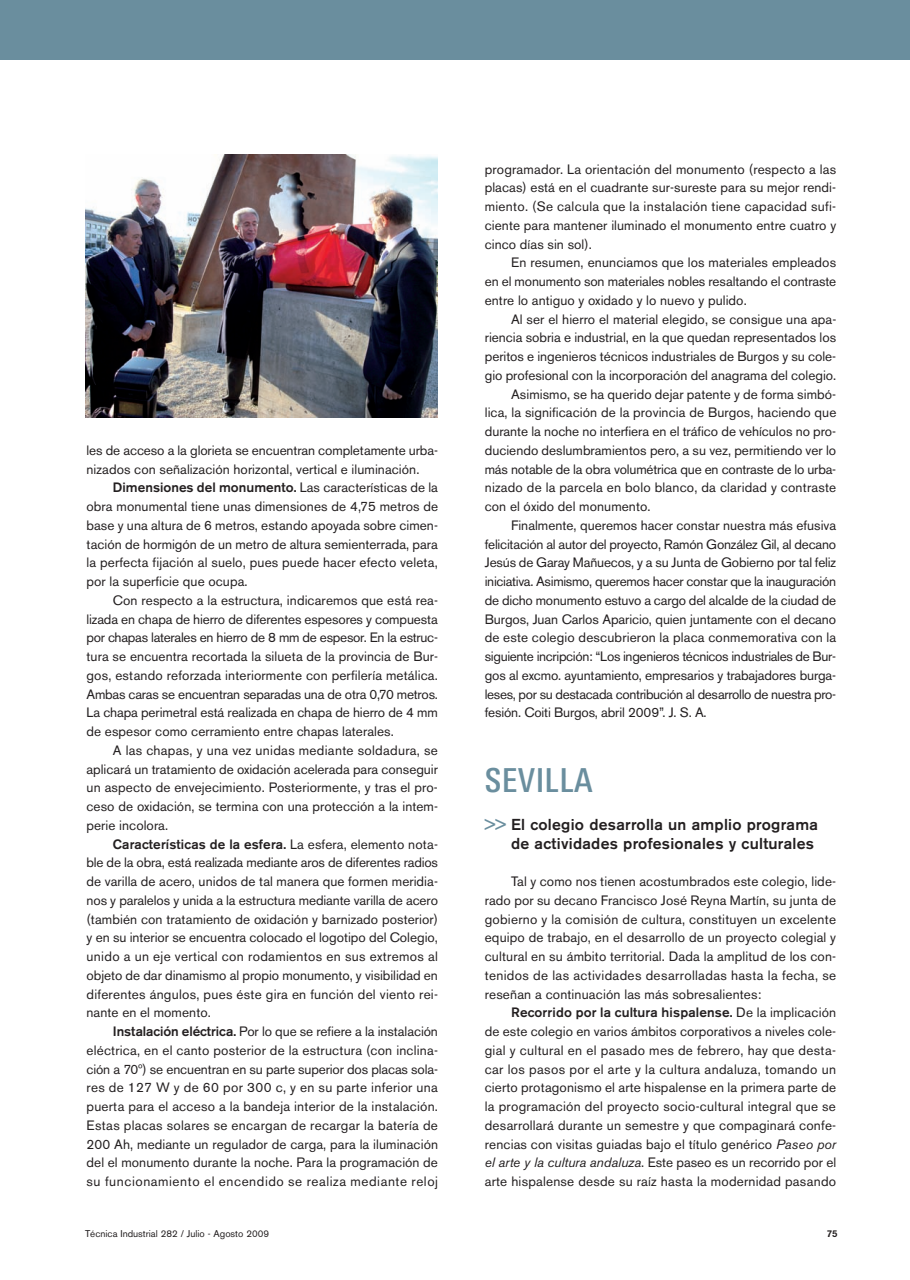
<style>
.page{position:relative;width:910px;height:1280px;background:#fff}
.page>*{position:absolute;margin:0;border:0;box-sizing:border-box;transform-origin:0 0}
.t1{font:500 condensed 33px "LT Univers";letter-spacing:.015em;color:#6a8e9e}
.t2{font:500 15.75px/18.8px "Akzidenz Grotesk BE";letter-spacing:.015em;color:#231f20;text-align:right}
.t3{font:13.5px/18.8px "Akzidenz Grotesk BE";color:#231f20;text-align:justify}
.t4{font:13.5px "Akzidenz Grotesk BE";letter-spacing:-.025em;color:#231f20}
.t5{font:13.5px "Akzidenz Grotesk BE";letter-spacing:-.02em;color:#231f20}
.t6{font:9.75px "Akzidenz Grotesk BE";color:#231f20}
.t7{font:500 9.75px "Akzidenz Grotesk BE";color:#231f20}
.s1{font-weight:500}
.s2{color:#6a8e9e}
.s3{font-style:italic}
</style>
<div class="page">
<div style="left:0;top:0;width:910px;height:60px;background:#6a8e9e"></div>
<img style="left:85px;top:155px;width:353px;height:262px">
<p class="t3" style="left:87px;top:442px;width:353px">les de acceso a la glorieta se encuentran completamente urba&shy;nizados con señalización horizontal, vertical e iluminación.</p>
<p class="t3" style="left:87px;top:480px;width:353px;text-indent:26px"><span class="s1">Dimensiones del monumento.</span> Las características de la obra monumental tiene unas dimensiones de 4,75 metros de base y una altura de 6 metros, estando apoyada sobre cimen&shy;tación de hormigón de un metro de altura semienterrada, para la perfecta fijación al suelo, pues puede hacer efecto veleta, por la superficie que ocupa.</p>
<p class="t3" style="left:87px;top:592px;width:353px;text-indent:26px">Con respecto a la estructura, indicaremos que está rea&shy;lizada en chapa de hierro de diferentes espesores y compuesta por chapas laterales en hierro de 8 mm de espesor. En la estruc&shy;tura se encuentra recortada la silueta de la provincia de Bur&shy;gos, estando reforzada interiormente con perfilería metálica.<br>Ambas caras se encuentran separadas una de otra 0,70 metros.<br>La chapa perimetral está realizada en chapa de hierro de 4 mm de espesor como cerramiento entre chapas laterales.</p>
<p class="t3" style="left:87px;top:742px;width:353px;text-indent:26px">A las chapas, y una vez unidas mediante soldadura, se aplicará un tratamiento de oxidación acelerada para conseguir un aspecto de envejecimiento. Posteriormente, y tras el pro&shy;ceso de oxidación, se termina con una protección a la intem&shy;perie incolora.</p>
<p class="t3" style="left:87px;top:836px;width:353px;text-indent:26px"><span class="s1">Características de la esfera.</span> La esfera, elemento nota&shy;ble de la obra, está realizada mediante aros de diferentes radios de varilla de acero, unidos de tal manera que formen meridia&shy;nos y paralelos y unida a la estructura mediante varilla de acero (también con tratamiento de oxidación y barnizado posterior) y en su interior se encuentra colocado el logotipo del Colegio, unido a un eje vertical con rodamientos en sus extremos al objeto de dar dinamismo al propio monumento, y visibilidad en diferentes ángulos, pues éste gira en función del viento rei&shy;nante en el momento.</p>
<p class="t3" style="left:87px;top:1023px;width:353px;text-indent:26px"><span class="s1">Instalación eléctrica.</span> Por lo que se refiere a la instalación eléctrica, en el canto posterior de la estructura (con inclina&shy;ción a 70º) se encuentran en su parte superior dos placas sola&shy;res de 127 W y de 60 por 300 c, y en su parte inferior una puerta para el acceso a la bandeja interior de la instalación.<br>Estas placas solares se encargan de recargar la batería de 200 Ah, mediante un regulador de carga, para la iluminación del el monumento durante la noche. Para la programación de su funcionamiento el encendido se realiza mediante reloj</p>
<p class="t3" style="left:485px;top:161px;width:353px">programador. La orientación del monumento (respecto a las placas) está en el cuadrante sur-sureste para su mejor rendi&shy;miento. (Se calcula que la instalación tiene capacidad sufi&shy;ciente para mantener iluminado el monumento entre cuatro y cinco días sin sol).</p>
<p class="t3" style="left:485px;top:255px;width:353px;text-indent:26px">En resumen, enunciamos que los materiales empleados en el monumento son materiales nobles resaltando el contraste entre lo antiguo y oxidado y lo nuevo y pulido.</p>
<p class="t3" style="left:511px;top:311px;width:327px">Al ser el hierro el material elegido, se consigue una apa-</p>
<p class="t3" style="left:485px;top:330px;width:353px">riencia sobria e industrial, en la que quedan representados los</p>
<p class="t3" style="left:485px;top:348px;width:353px">peritos e ingenieros técnicos industriales de Burgos y su cole-</p>
<p class="t3" style="left:485px;top:367px;width:353px">gio profesional con la incorporación del anagrama del colegio.</p>
<p class="t3" style="left:511px;top:386px;width:327px">Asimismo, se ha querido dejar patente y de forma simbó-</p>
<p class="t3" style="left:485px;top:405px;width:353px">lica, la significación de la provincia de Burgos, haciendo que</p>
<p class="t3" style="left:485px;top:423px;width:353px">durante la noche no interfiera en el tráfico de vehículos no pro-</p>
<p class="t3" style="left:485px;top:442px;width:353px">duciendo deslumbramientos pero, a su vez, permitiendo ver lo</p>
<p class="t3" style="left:485px;top:461px;width:353px">más notable de la obra volumétrica que en contraste de lo urba-</p>
<p class="t3" style="left:485px;top:480px;width:353px">nizado de la parcela en bolo blanco, da claridad y contraste</p>
<p class="t3" style="left:485px;top:498px;width:167px">con el óxido del monumento.</p>
<p class="t3" style="left:511px;top:517px;width:327px">Finalmente, queremos hacer constar nuestra más efusiva</p>
<p class="t3" style="left:485px;top:536px;width:353px">felicitación al autor del proyecto, Ramón González Gil, al decano</p>
<p class="t3" style="left:485px;top:555px;width:353px">Jesús de Garay Mañuecos, y a su Junta de Gobierno por tal feliz</p>
<p class="t5" style="left:485px;top:577px;width:353px">iniciativa. Asimismo, queremos hacer constar que la inauguración</p>
<p class="t3" style="left:485px;top:592px;width:353px">de dicho monumento estuvo a cargo del alcalde de la ciudad de</p>
<p class="t3" style="left:485px;top:611px;width:353px">Burgos, Juan Carlos Aparicio, quien juntamente con el decano</p>
<p class="t3" style="left:485px;top:630px;width:353px">de este colegio descubrieron la placa conmemorativa con la</p>
<p class="t4" style="left:485px;top:652px;width:353px">siguiente incripción: “Los ingenieros técnicos industriales de Bur-</p>
<p class="t3" style="left:485px;top:667px;width:353px">gos al excmo. ayuntamiento, empresarios y trabajadores burga-</p>
<p class="t4" style="left:485px;top:689px;width:353px">leses, por su destacada contribución al desarrollo de nuestra pro-</p>
<p class="t3" style="left:485px;top:705px;width:223px">fesión. Coiti Burgos, abril 2009”. J. S. A.</p>
<h1 class="t1" style="left:485px;top:768px;width:109px">SEVILLA</h1>
<p class="t2" style="left:485px;top:816px;width:335px"><span class="s2">&gt;&gt;</span> El colegio desarrolla un amplio programa de actividades profesionales y culturales</p>
<p class="t3" style="left:485px;top:873px;width:353px;text-indent:26px">Tal y como nos tienen acostumbrados este colegio, lide&shy;rado por su decano Francisco José Reyna Martín, su junta de gobierno y la comisión de cultura, constituyen un excelente equipo de trabajo, en el desarrollo de un proyecto colegial y cultural en su ámbito territorial. Dada la amplitud de los con&shy;tenidos de las actividades desarrolladas hasta la fecha, se reseñan a continuación las más sobresalientes:</p>
<p class="t3" style="left:485px;top:1005px;width:353px;text-indent:26px"><span class="s1">Recorrido por la cultura hispalense.</span> De la implicación de este colegio en varios ámbitos corporativos a niveles cole&shy;gial y cultural en el pasado mes de febrero, hay que desta&shy;car los pasos por el arte y la cultura andaluza, tomando un cierto protagonismo el arte hispalense en la primera parte de la programación del proyecto socio-cultural integral que se desarrollará durante un semestre y que compaginará confe&shy;rencias con visitas guiadas bajo el título genérico <span class="s3">Paseo por el arte y la cultura andaluza</span>. Este paseo es un recorrido por el arte hispalense desde su raíz hasta la modernidad pasando</p>
<p class="t6" style="left:85px;top:1230px;width:186px">Técnica Industrial 282 / Julio - Agosto 2009</p>
<p class="t7" style="left:827px;top:1230px;width:12px">75</p>
</div>
